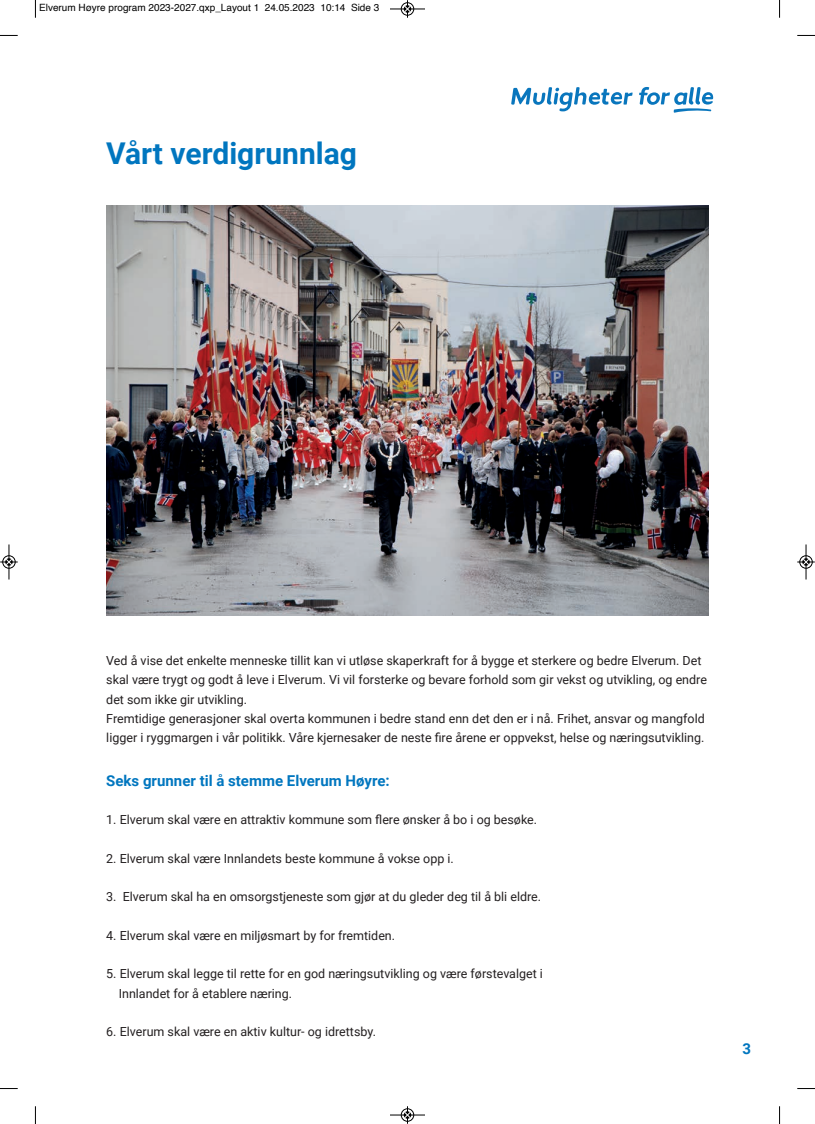
<style>
.page{position:relative;width:815px;height:1124px;background:#fff}
.page>*{position:absolute;margin:0;border:0;box-sizing:border-box;transform-origin:0 0}
.t1{font:700 30px "Roboto";color:#0076bf}
.t2{font:700 15px "Roboto";color:#0076bf}
.t3{font:12.5px/19.2px "Roboto";color:#231f20}
.t4{font:10px "Helvetica";color:#000}
</style>
<div class="page">
<svg style="left:639px;top:87px;width:74px;height:26px"></svg>
<svg style="left:511px;top:87px;width:122px;height:24px"></svg>
<img style="left:106px;top:206px;width:603px;height:409px">
<svg style="left:35px;top:0;width:1px;height:18px"></svg>
<svg style="left:0;top:35px;width:18px;height:1px"></svg>
<svg style="left:779px;top:0;width:1px;height:18px"></svg>
<svg style="left:797px;top:35px;width:18px;height:1px"></svg>
<svg style="left:35px;top:1106px;width:1px;height:17px"></svg>
<svg style="left:0;top:1088px;width:18px;height:1px"></svg>
<svg style="left:779px;top:1106px;width:1px;height:17px"></svg>
<svg style="left:797px;top:1088px;width:18px;height:1px"></svg>
<div style="left:401px;top:2px;width:13px;height:14px;border:1px solid #fff;border-radius:50%"></div>
<hr style="left:390px;top:9px;width:35px;height:1px;background:#000">
<div style="left:401px;top:3px;width:13px;height:12px;border:1px solid #000;border-radius:50%"></div>
<svg style="left:404px;top:0;width:7px;height:18px"></svg>
<hr style="left:390px;top:1114px;width:35px;height:1px;background:#000">
<div style="left:401px;top:1108px;width:13px;height:13px;border:1px solid #000;border-radius:50%"></div>
<svg style="left:404px;top:1106px;width:7px;height:17px"></svg>
<div style="left:2px;top:555px;width:14px;height:13px;border:1px solid #fff;border-radius:50%"></div>
<hr style="left:9px;top:544px;width:1px;height:35px;background:#000">
<div style="left:3px;top:555px;width:12px;height:13px;border:1px solid #000;border-radius:50%"></div>
<svg style="left:0;top:558px;width:18px;height:7px"></svg>
<div style="left:799px;top:555px;width:14px;height:13px;border:1px solid #fff;border-radius:50%"></div>
<hr style="left:806px;top:544px;width:1px;height:35px;background:#000">
<div style="left:800px;top:555px;width:12px;height:13px;border:1px solid #000;border-radius:50%"></div>
<svg style="left:797px;top:558px;width:18px;height:7px"></svg>
<p class="t4" style="left:39px;top:0;width:342px">Elverum Høyre program 2023-2027.qxp_Layout 1 24.05.2023 10:14 Side 3</p>
<h1 class="t1" style="left:106px;top:133px;width:252px">Vårt verdigrunnlag</h1>
<p class="t3" style="left:106px;top:650px;width:602px">Ved å vise det enkelte menneske tillit kan vi utløse skaperkraft for å bygge et sterkere og bedre Elverum. Det skal være trygt og godt å leve i Elverum. Vi vil forsterke og bevare forhold som gir vekst og utvikling, og endre det som ikke gir utvikling.<br>Fremtidige generasjoner skal overta kommunen i bedre stand enn det den er i nå. Frihet, ansvar og mangfold ligger i ryggmargen i vår politikk. Våre kjernesaker de neste fire årene er oppvekst, helse og næringsutvikling.</p>
<p class="t2" style="left:106px;top:769px;width:285px">Seks grunner til å stemme Elverum Høyre:</p>
<p class="t3" style="left:106px;top:809px;width:432px">1. Elverum skal være en attraktiv kommune som flere ønsker å bo i og besøke.</p>
<p class="t3" style="left:106px;top:848px;width:349px">2. Elverum skal være Innlandets beste kommune å vokse opp i.</p>
<p class="t3" style="left:106px;top:886px;width:436px">3. Elverum skal ha en omsorgstjeneste som gjør at du gleder deg til å bli eldre.</p>
<p class="t3" style="left:106px;top:925px;width:290px">4. Elverum skal være en miljøsmart by for fremtiden.</p>
<p class="t3" style="left:119px;top:963px;width:426px;text-indent:-12px">5. Elverum skal legge til rette for en god næringsutvikling og være førstevalget i<br>Innlandet for å etablere næring.</p>
<p class="t3" style="left:106px;top:1021px;width:271px">6. Elverum skal være en aktiv kultur- og idrettsby.</p>
<p class="t2" style="left:743px;top:1037px;width:10px">3</p>
</div>
